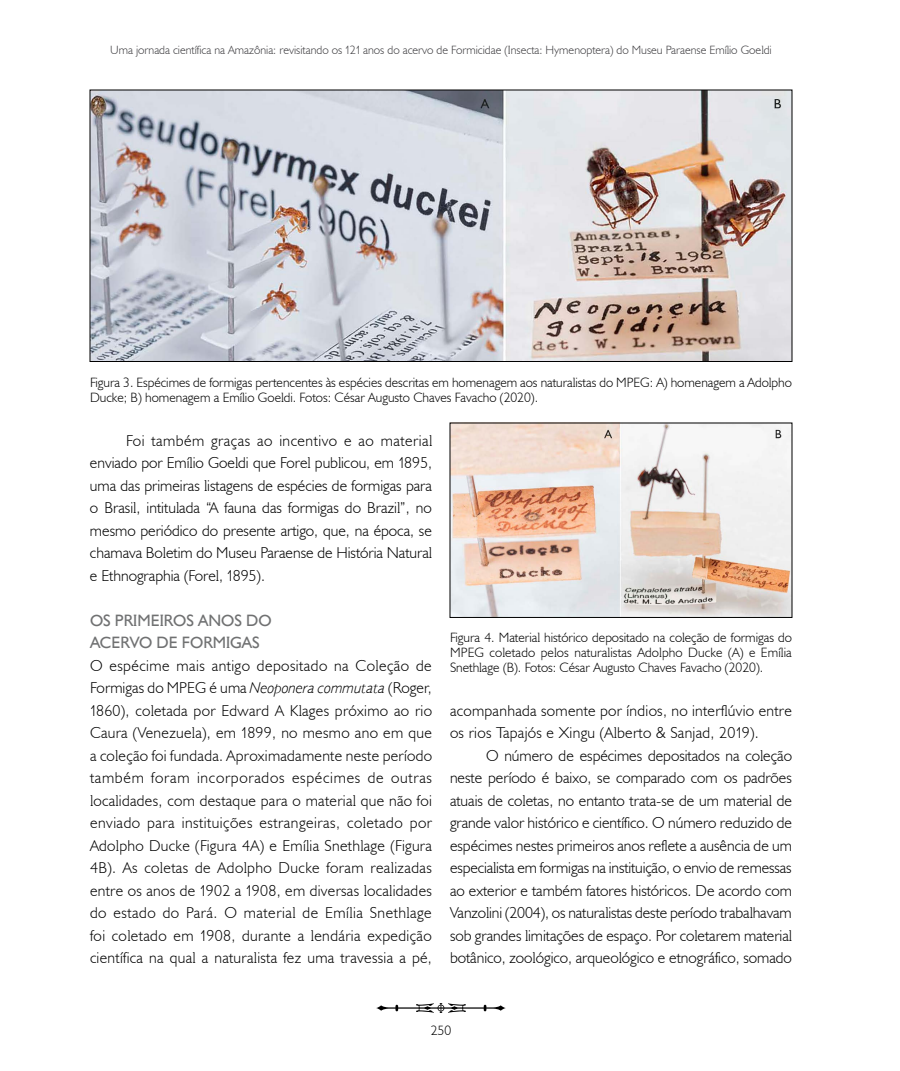
<style>
.page{position:relative;width:900px;height:1071px;background:#fff}
.page>*{position:absolute;margin:0;border:0;box-sizing:border-box;transform-origin:0 0}
.t1{font:700 16.5px/22.5px "MPEG";color:#707172}
.t2{font:15.75px/22.5px "MPEG";letter-spacing:.02em;color:#000;text-align:justify}
.t3{font:13.5px/15px "MPEG";color:#000}
.t4{font:12px "MPEG";color:#3e3d40}
.s1{font-style:italic}
</style>
<div class="page">
<svg style="left:376px;top:1003px;width:130px;height:10px"></svg>
<img style="left:92px;top:92px;width:698px;height:268px">
<div style="left:90px;top:90px;width:702px;height:272px;border:1px solid #000"></div>
<img style="left:452px;top:425px;width:338px;height:191px">
<div style="left:450px;top:423px;width:342px;height:195px;border:1px solid #000"></div>
<p class="t4" style="left:110px;top:43px;width:663px">Uma jornada científica na Amazônia: revisitando os 121 anos do acervo de Formicidae (Insecta: Hymenoptera) do Museu Paraense Emílio Goeldi</p>
<p class="t3" style="left:90px;top:374px;width:703px">Figura 3. Espécimes de formigas pertencentes às espécies descritas em homenagem aos naturalistas do MPEG: A) homenagem a Adolpho<br>Ducke; B) homenagem a Emílio Goeldi. Fotos: César Augusto Chaves Favacho (2020).</p>
<p class="t2" style="left:90px;top:429px;width:344px;text-indent:36px">Foi também graças ao incentivo e ao material enviado por Emílio Goeldi que Forel publicou, em 1895, uma das primeiras listagens de espécies de formigas para o Brasil, intitulada “A fauna das formigas do Brazil”, no mesmo periódico do presente artigo, que, na época, se chamava Boletim do Museu Paraense de História Natural e Ethnographia (Forel, 1895).</p>
<p class="t1" style="left:90px;top:608px;width:183px">OS PRIMEIROS ANOS DO<br>ACERVO DE FORMIGAS</p>
<p class="t2" style="left:90px;top:654px;width:344px">O espécime mais antigo depositado na Coleção de Formigas do MPEG é uma <span class="s1">Neoponera commutata</span> (Roger, 1860), coletada por Edward A Klages próximo ao rio Caura (Venezuela), em 1899, no mesmo ano em que a coleção foi fundada. Aproximadamente neste período também foram incorporados espécimes de outras localidades, com destaque para o material que não foi enviado para instituições estrangeiras, coletado por Adolpho Ducke (Figura 4A) e Emília Snethlage (Figura 4B). As coletas de Adolpho Ducke foram realizadas entre os anos de 1902 a 1908, em diversas localidades do estado do Pará. O material de Emília Snethlage foi coletado em 1908, durante a lendária expedição científica na qual a naturalista fez uma travessia a pé,</p>
<p class="t3" style="left:450px;top:629px;width:344px;text-align:justify">Figura 4. Material histórico depositado na coleção de formigas do MPEG coletado pelos naturalistas Adolpho Ducke (A) e Emília Snethlage (B). Fotos: César Augusto Chaves Favacho (2020).</p>
<p class="t2" style="left:450px;top:699px;width:344px">acompanhada somente por índios, no interflúvio entre os rios Tapajós e Xingu (Alberto &amp; Sanjad, 2019).</p>
<p class="t2" style="left:450px;top:744px;width:344px;text-indent:36px">O número de espécimes depositados na coleção neste período é baixo, se comparado com os padrões atuais de coletas, no entanto trata-se de um material de grande valor histórico e científico. O número reduzido de espécimes nestes primeiros anos reflete a ausência de um especialista em formigas na instituição, o envio de remessas ao exterior e também fatores históricos. De acordo com Vanzolini (2004), os naturalistas deste período trabalhavam sob grandes limitações de espaço. Por coletarem material botânico, zoológico, arqueológico e etnográfico, somado</p>
<p class="t3" style="left:431px;top:1023px;width:22px">250</p>
</div>
